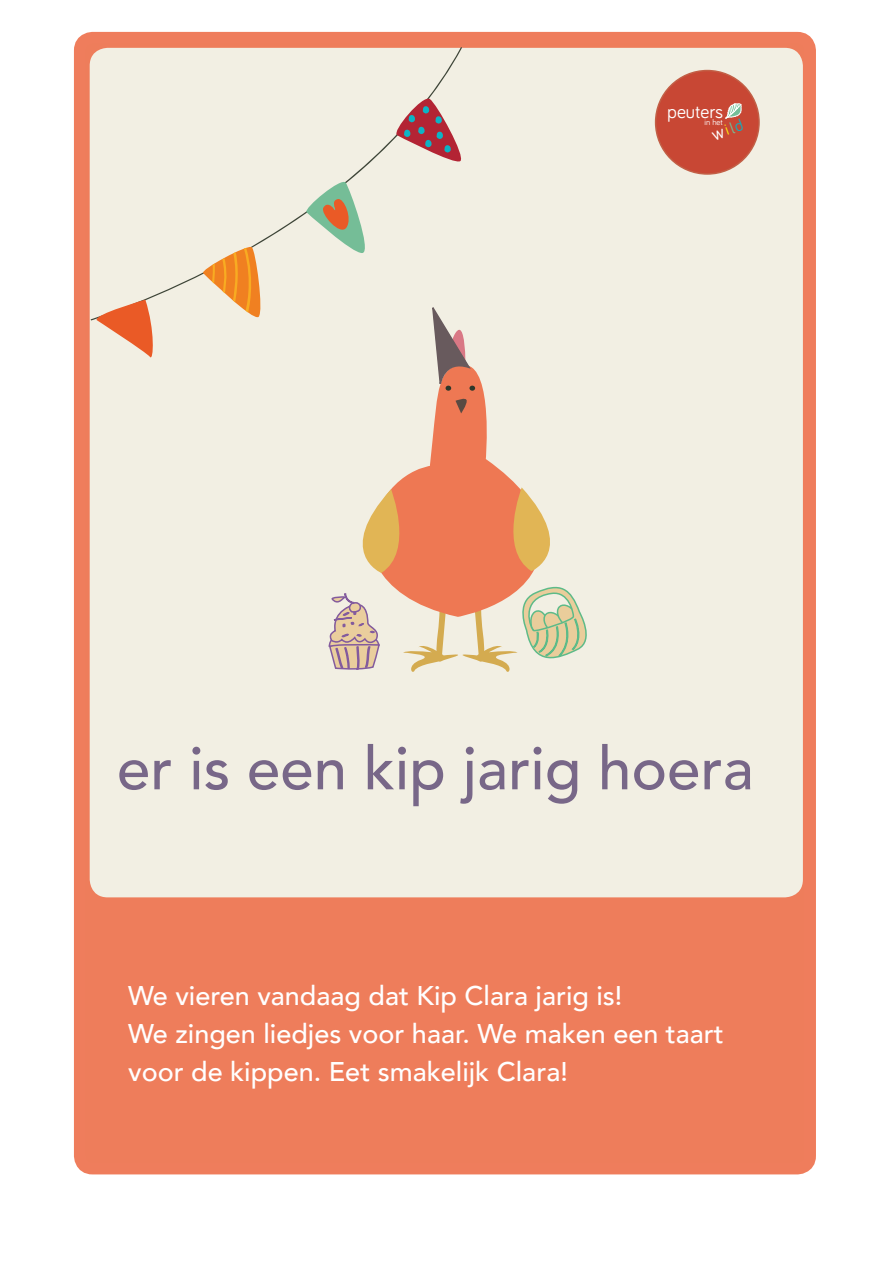
<style>
.page{position:relative;width:893px;height:1263px;background:#fff}
.page>*{position:absolute;margin:0;border:0;box-sizing:border-box;transform-origin:0 0}
.t1{font:500 60px "Avenir";color:#786788}
.t2{font:500 27px/37.5px "Avenir";color:#fff}
.t3{font:19.35px "Bariol";color:#fff}
.t4{font:8.4px "Bariol";color:#fff}
.s1{font-size:16.65px;color:#fcea10}
.s2{font-size:16.65px;color:#75be96}
.s3{font-size:16.65px;color:#09b3c5}
</style>
<div class="page">
<div style="left:80px;top:38px;width:730px;height:1130px;background:#ee7d5b;border-radius:13px"></div>
<div style="left:74px;top:32px;width:742px;height:1142px;border:12px solid #ef7855;border-radius:13px"></div>
<div style="left:90px;top:48px;width:713px;height:849px;background:#f2efe3;border-radius:18px"></div>
<svg style="left:91px;top:47px;width:371px;height:273px"></svg>
<svg style="left:94px;top:300px;width:61px;height:58px"></svg>
<svg style="left:200px;top:244px;width:64px;height:76px"></svg>
<svg style="left:304px;top:177px;width:68px;height:77px"></svg>
<svg style="left:391px;top:94px;width:71px;height:72px"></svg>
<svg style="left:393px;top:370px;width:125px;height:117px"></svg>
<svg style="left:328px;top:487px;width:259px;height:185px"></svg>
<svg style="left:431px;top:301px;width:44px;height:113px"></svg>
<div style="left:656px;top:71px;width:103px;height:103px;background:#c84734;border-radius:50%"></div>
<div style="left:655px;top:70px;width:105px;height:105px;border:2px solid #c25f46;border-radius:50%"></div>
<svg style="left:725px;top:103px;width:17px;height:16px"></svg>
<p class="t3" style="left:667px;top:98px;width:58px">peuters</p>
<p class="t3" style="left:708px;top:122px;width:34px;rotate:-20deg">w<span class="s1">i</span><span class="s2">l</span><span class="s3">d</span></p>
<p class="t4" style="left:704px;top:116px;width:20px">in het</p>
<h1 class="t1" style="left:117px;top:716px;width:638px">er is een kip jarig hoera</h1>
<p class="t2" style="left:128px;top:976px;width:597px">We vieren vandaag dat Kip Clara jarig is!<br>We zingen liedjes voor haar. We maken een taart voor de kippen. Eet smakelijk Clara!</p>
</div>
